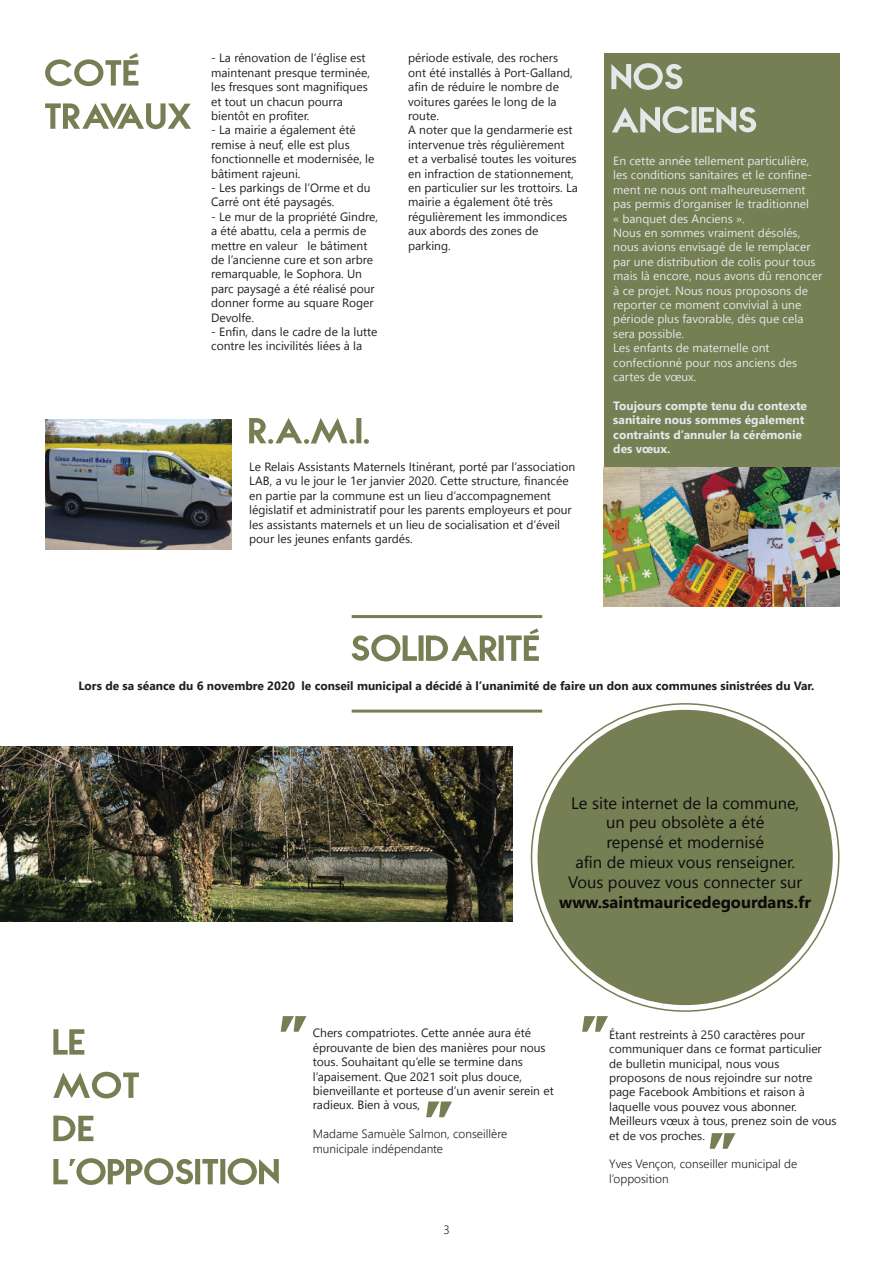
<style>
.page{position:relative;width:893px;height:1263px;background:#fff}
.page>*{position:absolute;margin:0;border:0;box-sizing:border-box;transform-origin:0 0}
.t1{font:16.5px/19.8px "Nirmala UI";color:#0a0b0a;text-align:center}
.t2{font:700 16.5px "Nirmala UI";color:#0a0b0a}
.t3{font:12px/14.4px "Nirmala UI";color:#231f20}
.t4{font:12px/14.4px "Nirmala UI";color:#e6e7e9}
.t5{font:700 12px "Nirmala UI";color:#231f20}
.t6{font:300 12px/14.4px "Nirmala UI";color:#231f20}
.t7{font:700 12px/14.4px "Nirmala UI";color:#e6e7e9}
</style>
<div class="page">
<div style="left:604px;top:53px;width:235px;height:415px;background:#767e54"></div>
<img style="left:604px;top:467px;width:235px;height:139px">
<svg style="left:45px;top:53px;width:93px;height:33px"></svg>
<svg style="left:45px;top:103px;width:146px;height:26px"></svg>
<svg style="left:53px;top:1029px;width:31px;height:26px"></svg>
<svg style="left:53px;top:1072px;width:86px;height:26px"></svg>
<svg style="left:53px;top:1116px;width:40px;height:25px"></svg>
<svg style="left:53px;top:1158px;width:226px;height:27px"></svg>
<svg style="left:281px;top:1016px;width:25px;height:16px"></svg>
<svg style="left:582px;top:1016px;width:26px;height:16px"></svg>
<svg style="left:710px;top:1133px;width:25px;height:16px"></svg>
<svg style="left:426px;top:1102px;width:26px;height:15px"></svg>
<svg style="left:611px;top:63px;width:72px;height:27px"></svg>
<svg style="left:612px;top:106px;width:144px;height:27px"></svg>
<svg style="left:352px;top:628px;width:187px;height:33px"></svg>
<svg style="left:249px;top:418px;width:120px;height:26px"></svg>
<div style="left:538px;top:710px;width:295px;height:295px;background:#767e54;border-radius:50%"></div>
<img style="left:0;top:746px;width:512px;height:176px">
<hr style="left:352px;top:615px;width:190px;height:3px;background:#767e54">
<hr style="left:352px;top:710px;width:190px;height:2px;background:#767e54">
<img style="left:45px;top:420px;width:187px;height:129px">
<p class="t3" style="left:211px;top:50px;width:160px">- La rénovation de lʼéglise est maintenant presque terminée, les fresques sont magnifiques et tout un chacun pourra bientôt en profiter.</p>
<p class="t3" style="left:211px;top:122px;width:165px">- La mairie a également été remise à neuf, elle est plus fonctionnelle et modernisée, le bâtiment rajeuni.</p>
<p class="t3" style="left:211px;top:180px;width:161px">- Les parkings de lʼOrme et du<br>Carré ont été paysagés.</p>
<p class="t3" style="left:211px;top:208px;width:168px">- Le mur de la propriété Gindre, a été abattu, cela a permis de mettre en valeur le bâtiment de lʼancienne cure et son arbre remarquable, le Sophora. Un parc paysagé a été réalisé pour donner forme au square Roger<br>Devolfe.</p>
<p class="t3" style="left:211px;top:324px;width:168px">- Enfin, dans le cadre de la lutte contre les incivilités liées à la</p>
<p class="t3" style="left:408px;top:50px;width:171px">période estivale, des rochers ont été installés à Port-Galland, afin de réduire le nombre de voitures garées le long de la route.<br>A noter que la gendarmerie est intervenue très régulièrement et a verbalisé toutes les voitures en infraction de stationnement, en particulier sur les trottoirs. La mairie a également ôté très régulièrement les immondices aux abords des zones de parking.</p>
<p class="t3" style="left:249px;top:459px;width:328px">Le Relais Assistants Maternels Itinérant, porté par lʼassociation LAB, a vu le jour le 1er janvier 2020. Cette structure, financée en partie par la commune est un lieu dʼaccompagnement législatif et administratif pour les parents employeurs et pour les assistants maternels et un lieu de socialisation et dʼéveil pour les jeunes enfants gardés.</p>
<p class="t4" style="left:613px;top:153px;width:210px">En cette année tellement particulière, les conditions sanitaires et le confine&shy;ment ne nous ont malheureusement pas permis dʼorganiser le traditionnel<br>« banquet des Anciens ».<br>Nous en sommes vraiment désolés, nous avions envisagé de le remplacer par une distribution de colis pour tous mais là encore, nous avons dû renoncer à ce projet. Nous nous proposons de reporter ce moment convivial à une période plus favorable, dès que cela sera possible.<br>Les enfants de maternelle ont confectionné pour nos anciens des cartes de vœux.</p>
<p class="t7" style="left:613px;top:398px;width:195px">Toujours compte tenu du contexte sanitaire nous sommes également contraints dʼannuler la cérémonie des vœux.</p>
<p class="t5" style="left:78px;top:676px;width:738px">Lors de sa séance du 6 novembre 2020 le conseil municipal a décidé à lʼunanimité de faire un don aux communes sinistrées du Var.</p>
<h1 class="t1" style="left:568px;top:792px;width:235px">Le site internet de la commune, un peu obsolète a été<br>repensé et modernisé<br>afin de mieux vous renseigner.<br>Vous pouvez vous connecter sur</h1>
<h1 class="t2" style="left:559px;top:888px;width:253px">www.saintmauricedegourdans.fr</h1>
<p class="t3" style="left:313px;top:1025px;width:242px">Chers compatriotes. Cette année aura été éprouvante de bien des manières pour nous tous. Souhaitant quʼelle se termine dans lʼapaisement. Que 2021 soit plus douce, bienveillante et porteuse dʼun avenir serein et radieux. Bien à vous,</p>
<p class="t6" style="left:313px;top:1126px;width:196px">Madame Samuèle Salmon, conseillère municipale indépendante</p>
<p class="t6" style="left:443px;top:1221px;width:8px">3</p>
<p class="t3" style="left:609px;top:1026px;width:229px">Étant restreints à 250 caractères pour communiquer dans ce format particulier de bulletin municipal, nous vous proposons de nous rejoindre sur notre page Facebook Ambitions et raison à laquelle vous pouvez vous abonner.<br>Meilleurs vœux à tous, prenez soin de vous et de vos proches.</p>
<p class="t6" style="left:609px;top:1156px;width:189px">Yves Vençon, conseiller municipal de lʼopposition</p>
</div>
